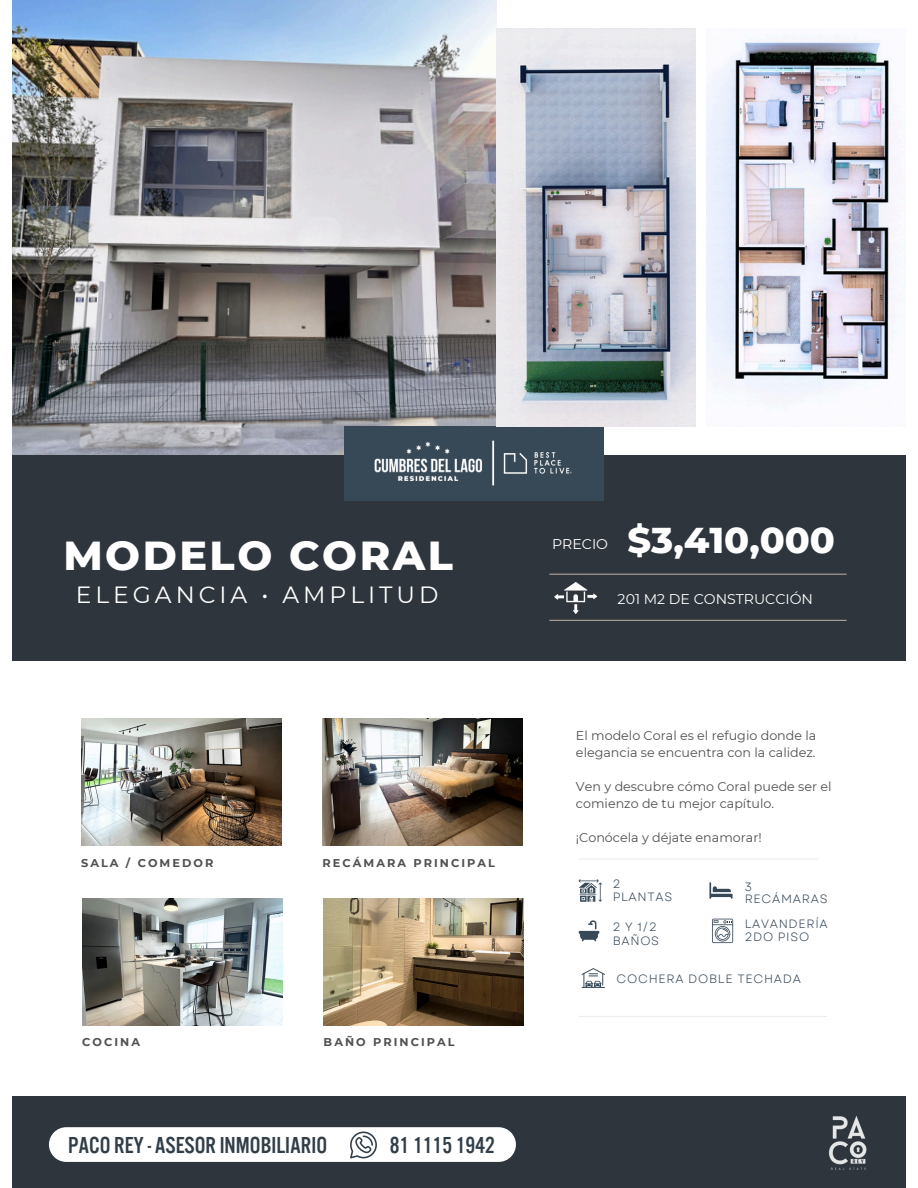
<style>
.page{position:relative;width:918px;height:1188px;background:#fff}
.page>*{position:absolute;margin:0;border:0;box-sizing:border-box;transform-origin:0 0}
.t1{font:800 41.4px "Montserrat";letter-spacing:.06em;color:#fff}
.t2{font:800 36.6px "Montserrat";color:#fff}
.t3{font:23.85px "Alternate Gothic Pro No 3";color:#313e48}
.t4{font:23.4px "Montserrat";letter-spacing:.17em;color:#fff}
.t5{font:14.1px "Montserrat";color:#fff}
.t6{font:12.75px/17px "Montserrat";color:#505050}
.t7{font:12px "Garet";letter-spacing:.06em;color:#374856}
.t8{font:700 11.25px "Montserrat";letter-spacing:.185em;color:#505050}
</style>
<div class="page">
<img style="left:81px;top:719px;width:200px;height:127px">
<img style="left:82px;top:898px;width:201px;height:127px">
<img style="left:322px;top:719px;width:201px;height:127px">
<img style="left:324px;top:898px;width:200px;height:127px">
<img style="left:12px;top:0;width:484px;height:455px">
<div style="left:12px;top:1096px;width:894px;height:92px;background:#2e353d"></div>
<hr style="left:579px;top:1016px;width:248px;height:1px;background:#ecece9">
<hr style="left:579px;top:858px;width:239px;height:2px;background:#ecece9">
<svg style="left:579px;top:879px;width:23px;height:23px"></svg>
<svg style="left:709px;top:882px;width:24px;height:17px"></svg>
<svg style="left:579px;top:920px;width:20px;height:21px"></svg>
<svg style="left:712px;top:919px;width:21px;height:24px"></svg>
<svg style="left:582px;top:968px;width:23px;height:20px"></svg>
<div style="left:49px;top:1127px;width:467px;height:35px;background:#fff;border-radius:17px"></div>
<svg style="left:350px;top:1132px;width:27px;height:26px"></svg>
<img style="left:828px;top:1116px;width:39px;height:54px">
<div style="left:12px;top:455px;width:894px;height:205px;background:#2e353d"></div>
<hr style="left:549px;top:620px;width:298px;height:1px;background:#b2a69d">
<hr style="left:549px;top:574px;width:298px;height:1px;background:#b2a69d">
<svg style="left:554px;top:582px;width:43px;height:32px"></svg>
<div style="left:345px;top:426px;width:259px;height:74px;background:#374856"></div>
<img style="left:374px;top:441px;width:108px;height:41px">
<img style="left:494px;top:441px;width:78px;height:44px">
<hr style="left:492px;top:441px;width:2px;height:44px;background:#fff">
<img style="left:496px;top:28px;width:200px;height:398px">
<img style="left:707px;top:40px;width:186px;height:361px">
<p class="t1" style="left:63px;top:530px;width:391px">MODELO CORAL</p>
<p class="t4" style="left:76px;top:580px;width:364px">ELEGANCIA • AMPLITUD</p>
<h4 class="t8" style="left:81px;top:856px;width:134px">SALA / COMEDOR</h4>
<h6 class="t8" style="left:82px;top:1035px;width:59px">COCINA</h6>
<h6 class="t8" style="left:322px;top:856px;width:174px">RECÁMARA PRINCIPAL</h6>
<h6 class="t8" style="left:324px;top:1035px;width:133px">BAÑO PRINCIPAL</h6>
<p class="t3" style="left:68px;top:1133px;width:261px">PACO REY - ASESOR INMOBILIARIO</p>
<h3 class="t3" style="left:390px;top:1133px;width:107px">81 1115 1942</h3>
<h2 class="t5" style="left:552px;top:535px;width:57px">PRECIO</h2>
<p class="t2" style="left:628px;top:517px;width:209px">$3,410,000</p>
<h4 class="t5" style="left:618px;top:590px;width:197px">201 M2 DE CONSTRUCCIÓN</h4>
<h6 class="t6" style="left:576px;top:727px;width:242px">El modelo Coral es el refugio donde la elegancia se encuentra con la calidez.</h6>
<h5 class="t6" style="left:576px;top:778px;width:257px">Ven y descubre cómo Coral puede ser el comienzo de tu mejor capítulo.</h5>
<h5 class="t6" style="left:576px;top:829px;width:187px">¡Conócela y déjate enamorar!</h5>
<h5 class="t7" style="left:613px;top:875px;width:9px">2</h5>
<p class="t7" style="left:613px;top:888px;width:61px">PLANTAS</p>
<p class="t7" style="left:745px;top:878px;width:9px">3</p>
<p class="t7" style="left:745px;top:890px;width:84px">RECÁMARAS</p>
<p class="t7" style="left:745px;top:916px;width:85px">LAVANDERÍA</p>
<p class="t7" style="left:745px;top:929px;width:66px">2DO PISO</p>
<p class="t7" style="left:617px;top:970px;width:186px">COCHERA DOBLE TECHADA</p>
<p class="t7" style="left:613px;top:918px;width:46px">2 Y 1/2</p>
<h1 class="t7" style="left:613px;top:932px;width:48px">BAÑOS</h1>
</div>
